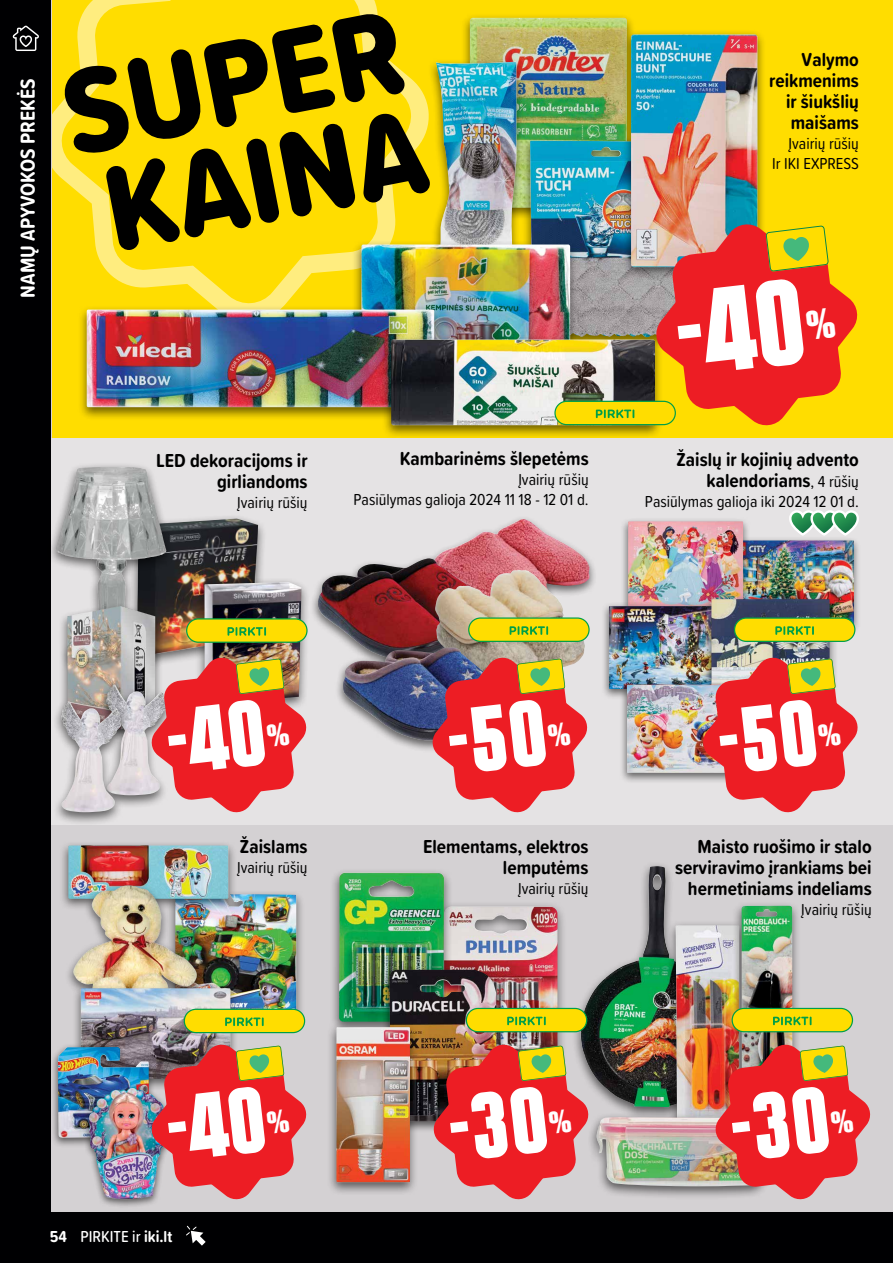
<style>
.page{position:relative;width:893px;height:1263px;background:#000002}
.page>*{position:absolute;margin:0;border:0;box-sizing:border-box;transform-origin:0 0}
.t1{font:700 21px "Proxima Soft Cond";color:#fff}
.t2{font:700 19.5px/21px "Proxima Soft Cond";color:#000;text-align:right}
.t3{font:16.5px/19.8px "Proxima Soft Cond";color:#000;text-align:right}
.t4{font:500 16.5px "Proxima Soft Cond";color:#fff}
.s1{font-weight:400;font-size:16.5px}
.s2{font-weight:700}
</style>
<div class="page">
<div style="left:51px;top:0;width:842px;height:1212px;background:#d4d1d3"></div>
<svg style="left:13px;top:25px;width:26px;height:26px"></svg>
<div style="left:52px;top:0;width:841px;height:438px;background:#fd0"></div>
<svg style="left:52px;top:0;width:375px;height:305px"></svg>
<svg style="left:105px;top:113px;width:322px;height:138px"></svg>
<svg style="left:63px;top:12px;width:343px;height:141px"></svg>
<div style="left:51px;top:438px;width:842px;height:387px;background:#e5e3e4"></div>
<svg style="left:186px;top:1225px;width:20px;height:20px"></svg>
<div style="left:723px;top:536px;width:138px;height:99px;background:#000;opacity:.58"></div>
<img style="left:750px;top:540px;width:104px;height:83px">
<div style="left:426px;top:515px;width:171px;height:101px;background:#000;opacity:.58"></div>
<img style="left:433px;top:519px;width:157px;height:85px">
<div style="left:310px;top:554px;width:196px;height:117px;background:#000;opacity:.58"></div>
<img style="left:317px;top:558px;width:181px;height:101px">
<img style="left:435px;top:570px;width:150px;height:86px">
<div style="left:335px;top:643px;width:189px;height:109px;background:#000;opacity:.58"></div>
<img style="left:343px;top:647px;width:174px;height:93px">
<div style="left:433px;top:901px;width:134px;height:181px;background:#000;opacity:.58"></div>
<img style="left:453px;top:907px;width:104px;height:135px">
<hr style="left:892px;top:0;width:1px;height:914px;background:#a49fa4">
<div style="left:330px;top:868px;width:123px;height:167px;background:#000;opacity:.58"></div>
<img style="left:339px;top:873px;width:105px;height:149px">
<div style="left:381px;top:965px;width:123px;height:168px;background:#000;opacity:.58"></div>
<img style="left:390px;top:970px;width:106px;height:151px">
<div style="left:327px;top:1022px;width:92px;height:173px;background:#000;opacity:.58"></div>
<img style="left:336px;top:1027px;width:74px;height:155px">
<svg style="left:788px;top:510px;width:72px;height:28px"></svg>
<div style="left:620px;top:517px;width:130px;height:100px;background:#000;opacity:.58"></div>
<img style="left:628px;top:521px;width:115px;height:81px">
<div style="left:460px;top:13px;width:176px;height:208px;background:#000;opacity:.58"></div>
<img style="left:470px;top:18px;width:157px;height:117px">
<div style="left:571px;top:861px;width:167px;height:259px;background:#000;opacity:.58"></div>
<img style="left:581px;top:866px;width:148px;height:241px">
<div style="left:519px;top:135px;width:172px;height:215px;background:#000;opacity:.58"></div>
<img style="left:527px;top:141px;width:127px;height:194px">
<div style="left:621px;top:29px;width:145px;height:252px;background:#000;opacity:.58"></div>
<img style="left:631px;top:34px;width:126px;height:233px">
<div style="left:427px;top:57px;width:98px;height:212px;background:#000;opacity:.58"></div>
<img style="left:436px;top:62px;width:80px;height:178px">
<div style="left:666px;top:920px;width:82px;height:224px;background:#000;opacity:.58"></div>
<img style="left:676px;top:925px;width:56px;height:187px">
<div style="left:732px;top:901px;width:69px;height:201px;background:#000;opacity:.58"></div>
<img style="left:742px;top:906px;width:50px;height:136px">
<div style="left:588px;top:1112px;width:193px;height:87px;background:#000;opacity:.58"></div>
<img style="left:597px;top:1117px;width:116px;height:69px">
<div style="left:352px;top:240px;width:227px;height:147px;background:#000;opacity:.58"></div>
<img style="left:361px;top:244px;width:209px;height:91px">
<div style="left:77px;top:305px;width:366px;height:116px;background:#000;opacity:.58"></div>
<img style="left:87px;top:310px;width:347px;height:97px">
<div style="left:166px;top:889px;width:138px;height:142px;background:#000;opacity:.58"></div>
<img style="left:205px;top:894px;width:91px;height:115px">
<div style="left:59px;top:840px;width:177px;height:71px;background:#000;opacity:.58"></div>
<img style="left:68px;top:845px;width:160px;height:54px">
<div style="left:65px;top:881px;width:140px;height:148px;background:#000;opacity:.58"></div>
<img style="left:73px;top:885px;width:124px;height:98px">
<div style="left:72px;top:983px;width:167px;height:108px;background:#000;opacity:.58"></div>
<img style="left:81px;top:988px;width:149px;height:55px">
<div style="left:50px;top:1043px;width:106px;height:105px;background:#000;opacity:.58"></div>
<img style="left:58px;top:1047px;width:91px;height:91px">
<div style="left:82px;top:1084px;width:91px;height:125px;background:#000;opacity:.58"></div>
<img style="left:97px;top:1088px;width:35px;height:13px">
<div style="left:128px;top:514px;width:139px;height:153px;background:#000;opacity:.58"></div>
<img style="left:175px;top:519px;width:83px;height:135px">
<div style="left:195px;top:577px;width:115px;height:139px;background:#000;opacity:.58"></div>
<img style="left:204px;top:582px;width:97px;height:74px">
<div style="left:47px;top:461px;width:128px;height:220px;background:#000;opacity:.58"></div>
<img style="left:56px;top:467px;width:47px;height:115px">
<div style="left:58px;top:601px;width:105px;height:140px;background:#000;opacity:.58"></div>
<img style="left:67px;top:606px;width:88px;height:92px">
<div style="left:97px;top:681px;width:78px;height:128px;background:#000;opacity:.58"></div>
<img style="left:106px;top:685px;width:44px;height:110px">
<div style="left:52px;top:698px;width:77px;height:128px;background:#000;opacity:.58"></div>
<img style="left:61px;top:702px;width:61px;height:110px">
<div style="left:601px;top:602px;width:137px;height:98px;background:#000;opacity:.58"></div>
<img style="left:609px;top:606px;width:93px;height:83px">
<div style="left:382px;top:335px;width:282px;height:103px;background:#000;opacity:.58"></div>
<img style="left:391px;top:340px;width:263px;height:85px">
<div style="left:702px;top:594px;width:136px;height:106px;background:#000;opacity:.58"></div>
<img style="left:711px;top:599px;width:119px;height:57px">
<div style="left:619px;top:680px;width:135px;height:104px;background:#000;opacity:.58"></div>
<img style="left:627px;top:685px;width:74px;height:88px">
<div style="left:187px;top:619px;width:120px;height:23px;background:#fd0;border-radius:12px"></div>
<div style="left:186px;top:618px;width:122px;height:25px;border:1px solid #009f47;border-radius:12px"></div>
<svg style="left:227px;top:627px;width:39px;height:9px"></svg>
<div style="left:184px;top:1009px;width:121px;height:23px;background:#fd0;border-radius:12px"></div>
<div style="left:184px;top:1009px;width:121px;height:24px;border:1px solid #009f47;border-radius:12px"></div>
<svg style="left:225px;top:1017px;width:39px;height:9px"></svg>
<div style="left:469px;top:618px;width:120px;height:23px;background:#fd0;border-radius:12px"></div>
<div style="left:468px;top:617px;width:122px;height:25px;border:1px solid #009f47;border-radius:12px"></div>
<svg style="left:510px;top:626px;width:38px;height:9px"></svg>
<div style="left:466px;top:1008px;width:121px;height:24px;background:#fd0;border-radius:12px"></div>
<div style="left:466px;top:1008px;width:121px;height:24px;border:1px solid #009f47;border-radius:12px"></div>
<svg style="left:507px;top:1016px;width:39px;height:9px"></svg>
<div style="left:734px;top:618px;width:121px;height:23px;background:#fd0;border-radius:12px"></div>
<div style="left:734px;top:617px;width:121px;height:25px;border:1px solid #009f47;border-radius:12px"></div>
<svg style="left:775px;top:626px;width:39px;height:9px"></svg>
<div style="left:732px;top:1008px;width:120px;height:24px;background:#fd0;border-radius:12px"></div>
<div style="left:732px;top:1008px;width:121px;height:24px;border:1px solid #009f47;border-radius:12px"></div>
<svg style="left:773px;top:1016px;width:38px;height:9px"></svg>
<div style="left:555px;top:401px;width:120px;height:24px;background:#fd0;border-radius:12px"></div>
<div style="left:554px;top:401px;width:122px;height:24px;border:1px solid #009f47;border-radius:12px"></div>
<svg style="left:596px;top:409px;width:38px;height:9px"></svg>
<svg style="left:430px;top:656px;width:158px;height:157px"></svg>
<svg style="left:432px;top:1042px;width:158px;height:158px"></svg>
<svg style="left:713px;top:1042px;width:158px;height:158px"></svg>
<svg style="left:654px;top:222px;width:204px;height:206px"></svg>
<svg style="left:150px;top:1042px;width:157px;height:159px"></svg>
<svg style="left:150px;top:656px;width:158px;height:157px"></svg>
<svg style="left:701px;top:656px;width:157px;height:157px"></svg>
<p class="t1" style="left:12px;top:298px;width:220px;rotate:-90deg">NAMŲ APYVOKOS PREKĖS</p>
<p class="t2" style="left:769px;top:49px;width:91px">Valymo reikmenims ir šiukšlių maišams</p>
<p class="t3" style="left:772px;top:133px;width:88px">Įvairių rūšių<br>Ir IKI EXPRESS</p>
<p class="t2" style="left:156px;top:450px;width:153px">LED dekoracijoms ir girliandoms</p>
<p class="t3" style="left:237px;top:492px;width:72px">Įvairių rūšių</p>
<p class="t2" style="left:400px;top:447px;width:190px">Kambarinėms šlepetėms</p>
<p class="t3" style="left:354px;top:469px;width:237px">Įvairių rūšių<br>Pasiūlymas galioja 2024 11 18 - 12 01 d.</p>
<p class="t2" style="left:676px;top:448px;width:184px">Žaislų ir kojinių advento kalendoriams<span class="s1">, 4 rūšių</span></p>
<p class="t3" style="left:645px;top:491px;width:215px">Pasiūlymas galioja iki 2024 12 01 d.</p>
<p class="t2" style="left:240px;top:835px;width:69px">Žaislams</p>
<p class="t3" style="left:237px;top:857px;width:72px">Įvairių rūšių</p>
<p class="t2" style="left:423px;top:835px;width:167px">Elementams, elektros lemputėms</p>
<p class="t3" style="left:518px;top:878px;width:72px">Įvairių rūšių</p>
<p class="t2" style="left:675px;top:835px;width:198px">Maisto ruošimo ir stalo serviravimo įrankiams bei hermetiniams indeliams</p>
<p class="t3" style="left:801px;top:899px;width:72px">Įvairių rūšių</p>
<p class="t4" style="left:50px;top:1224px;width:124px"><span class="s2">54</span> PIRKITE ir <span class="s2">iki.lt</span></p>
</div>
